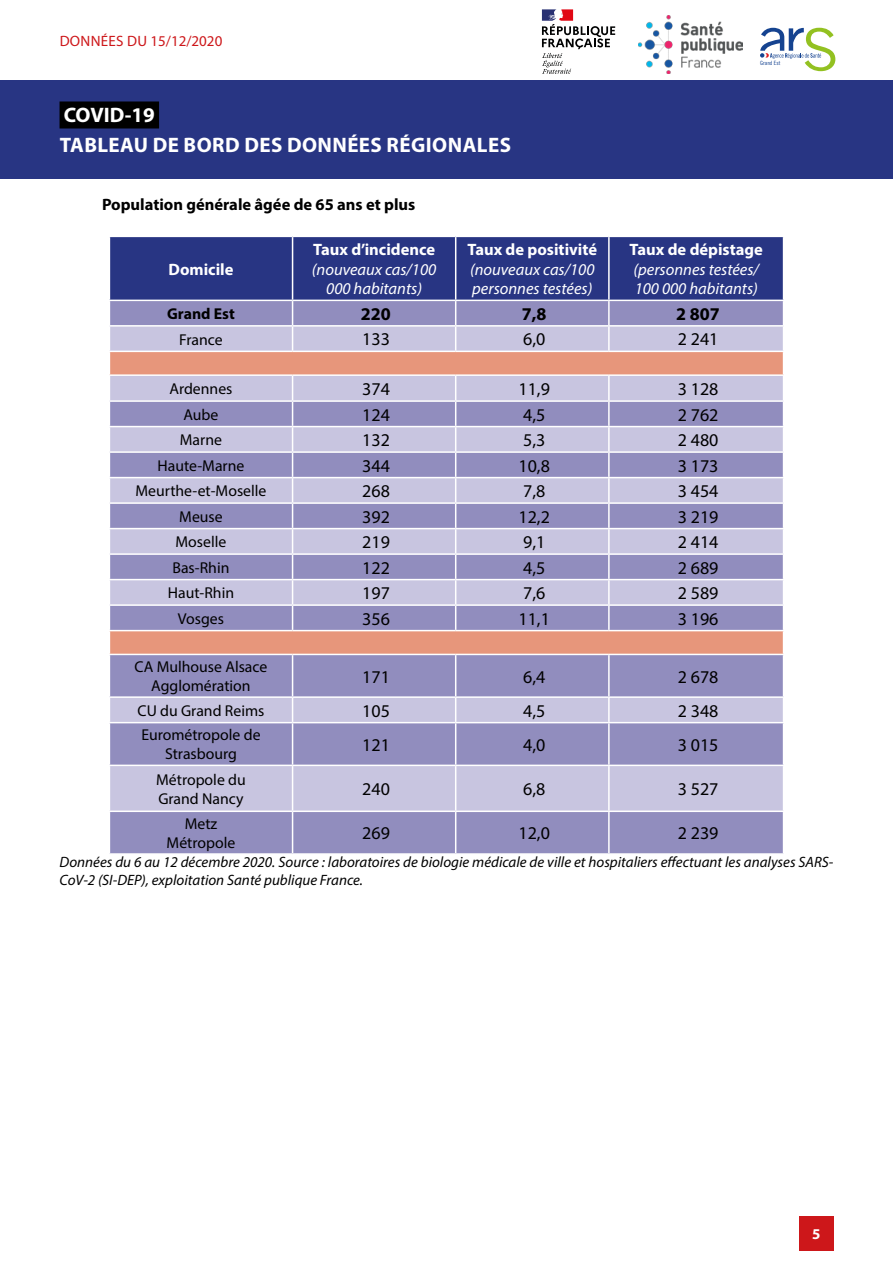
<style>
.page{position:relative;width:893px;height:1263px;background:#fff}
.page>*{position:absolute;margin:0;border:0;box-sizing:border-box;transform-origin:0 0}
.t1{font:700 21px/29.4px "Myriad Pro";letter-spacing:.02em;color:#fff}
.t2{font:18px "Myriad Pro";color:#000}
.t3{font:700 18px "Myriad Pro";color:#000}
.t4{font:italic 16.5px/19.8px "Myriad Pro";color:#fff}
.t5{font:700 16.5px "Myriad Pro";color:#fff}
.t6{font:700 16.5px "Myriad Pro";color:#000}
.t7{font:15.75px/18.9px "Myriad Pro";color:#000;text-align:center}
.t8{font:700 15.75px "Myriad Pro";color:#000}
.t9{font:italic 15px/18px "Myriad Pro";color:#000}
.t10{font:15px "Myriad Pro";letter-spacing:.02em;color:#cd171a}
.t11{font:700 15px "Myriad Pro";color:#fff}
.t12{font:5.85px "Trade Gothic LT Std Cn 18";color:#154390}
</style>
<div class="page">
<div style="left:0;top:80px;width:893px;height:99px;background:#283583"></div>
<div style="left:60px;top:101px;width:99px;height:27px;background:#000"></div>
<div style="left:799px;top:1216px;width:34px;height:34px;background:#cd171a"></div>
<img style="left:638px;top:15px;width:104px;height:59px">
<svg style="left:760px;top:28px;width:75px;height:43px"></svg>
<svg style="left:542px;top:9px;width:73px;height:65px"></svg>
<div style="left:110px;top:812px;width:673px;height:41px;background:#918dbe"></div>
<svg style="left:110px;top:655px;width:673px;height:155px;background:#aaa7cd"></svg>
<svg style="left:109px;top:236px;width:675px;height:418px;background:#a49bbd"></svg>
<hr style="left:293px;top:630px;width:163px;height:1px;background:#fff">
<hr style="left:456px;top:630px;width:153px;height:1px;background:#fff">
<hr style="left:609px;top:630px;width:175px;height:1px;background:#fff">
<hr style="left:292px;top:655px;width:1px;height:41px;background:#fff">
<hr style="left:455px;top:655px;width:1px;height:41px;background:#fff">
<hr style="left:608px;top:655px;width:2px;height:41px;background:#fff">
<hr style="left:109px;top:696px;width:184px;height:2px;background:#fff">
<hr style="left:293px;top:696px;width:163px;height:2px;background:#fff">
<svg style="left:292px;top:698px;width:1px;height:24px"></svg>
<hr style="left:456px;top:696px;width:153px;height:2px;background:#fff">
<svg style="left:455px;top:698px;width:1px;height:24px"></svg>
<hr style="left:609px;top:696px;width:175px;height:2px;background:#fff">
<hr style="left:608px;top:698px;width:2px;height:24px;background:#fff">
<hr style="left:109px;top:722px;width:184px;height:1px;background:#fff">
<hr style="left:293px;top:722px;width:163px;height:1px;background:#fff">
<hr style="left:292px;top:723px;width:1px;height:42px;background:#fff">
<hr style="left:456px;top:722px;width:153px;height:1px;background:#fff">
<hr style="left:455px;top:723px;width:1px;height:42px;background:#fff">
<hr style="left:609px;top:722px;width:175px;height:1px;background:#fff">
<hr style="left:608px;top:723px;width:2px;height:42px;background:#fff">
<hr style="left:109px;top:765px;width:184px;height:1px;background:#fff">
<hr style="left:293px;top:765px;width:163px;height:1px;background:#fff">
<hr style="left:292px;top:766px;width:1px;height:44px;background:#fff">
<hr style="left:456px;top:765px;width:153px;height:1px;background:#fff">
<hr style="left:455px;top:766px;width:1px;height:44px;background:#fff">
<hr style="left:609px;top:765px;width:175px;height:1px;background:#fff">
<hr style="left:608px;top:766px;width:2px;height:44px;background:#fff">
<hr style="left:292px;top:812px;width:1px;height:41px;background:#fff">
<hr style="left:455px;top:812px;width:1px;height:41px;background:#fff">
<hr style="left:608px;top:812px;width:2px;height:41px;background:#fff">
<p class="t10" style="left:60px;top:31px;width:164px">DONNÉES DU 15/12/2020</p>
<h1 class="t1" style="left:60px;top:100px;width:453px">COVID-19<br>TABLEAU DE BORD DES DONNÉES RÉGIONALES</h1>
<p class="t6" style="left:102px;top:194px;width:315px">Population générale âgée de 65 ans et plus</p>
<p class="t5" style="left:169px;top:258px;width:66px">Domicile</p>
<p class="t5" style="left:313px;top:238px;width:123px">Taux d’incidence</p>
<p class="t4" style="left:312px;top:259px;width:126px;text-align:center">(nouveaux cas/100<br>000 habitants)</p>
<p class="t5" style="left:467px;top:238px;width:131px">Taux de positivité</p>
<p class="t4" style="left:470px;top:259px;width:126px">(nouveaux cas/100 personnes testées)</p>
<p class="t12" style="left:760px;top:59px;width:22px">Grand Est</p>
<p class="t5" style="left:630px;top:238px;width:135px">Taux de dépistage</p>
<p class="t4" style="left:633px;top:259px;width:127px">(personnes testées/<br>100 000 habitants)</p>
<p class="t8" style="left:167px;top:303px;width:69px">Grand Est</p>
<p class="t3" style="left:361px;top:302px;width:31px">220</p>
<p class="t3" style="left:522px;top:302px;width:26px">7,8</p>
<p class="t3" style="left:676px;top:302px;width:45px">2 807</p>
<p class="t7" style="left:179px;top:329px;width:45px">France</p>
<p class="t2" style="left:362px;top:328px;width:29px">133</p>
<p class="t2" style="left:523px;top:328px;width:24px">6,0</p>
<p class="t2" style="left:678px;top:328px;width:42px">2 241</p>
<p class="t7" style="left:169px;top:379px;width:64px">Ardennes</p>
<p class="t2" style="left:362px;top:378px;width:29px">374</p>
<p class="t2" style="left:518px;top:378px;width:33px">11,9</p>
<p class="t2" style="left:678px;top:378px;width:42px">3 128</p>
<p class="t7" style="left:183px;top:405px;width:36px">Aube</p>
<p class="t2" style="left:362px;top:403px;width:29px">124</p>
<p class="t2" style="left:523px;top:403px;width:24px">4,5</p>
<p class="t2" style="left:678px;top:403px;width:42px">2 762</p>
<p class="t7" style="left:180px;top:430px;width:44px">Marne</p>
<p class="t2" style="left:362px;top:429px;width:29px">132</p>
<p class="t2" style="left:523px;top:429px;width:24px">5,3</p>
<p class="t2" style="left:678px;top:429px;width:42px">2 480</p>
<p class="t7" style="left:157px;top:456px;width:89px">Haute-Marne</p>
<p class="t2" style="left:362px;top:454px;width:29px">344</p>
<p class="t2" style="left:518px;top:454px;width:33px">10,8</p>
<p class="t2" style="left:678px;top:454px;width:42px">3 173</p>
<p class="t7" style="left:135px;top:481px;width:132px">Meurthe-et-Moselle</p>
<p class="t2" style="left:362px;top:480px;width:29px">268</p>
<p class="t2" style="left:523px;top:480px;width:24px">7,8</p>
<p class="t2" style="left:678px;top:480px;width:42px">3 454</p>
<p class="t7" style="left:179px;top:507px;width:45px">Meuse</p>
<p class="t2" style="left:362px;top:505px;width:29px">392</p>
<p class="t2" style="left:518px;top:505px;width:33px">12,2</p>
<p class="t2" style="left:678px;top:505px;width:42px">3 219</p>
<p class="t7" style="left:176px;top:532px;width:52px">Moselle</p>
<p class="t2" style="left:362px;top:531px;width:29px">219</p>
<p class="t2" style="left:523px;top:531px;width:24px">9,1</p>
<p class="t2" style="left:678px;top:531px;width:42px">2 414</p>
<p class="t7" style="left:172px;top:558px;width:58px">Bas-Rhin</p>
<p class="t2" style="left:362px;top:556px;width:29px">122</p>
<p class="t2" style="left:523px;top:556px;width:24px">4,5</p>
<p class="t2" style="left:678px;top:556px;width:42px">2 689</p>
<p class="t7" style="left:168px;top:583px;width:68px">Haut-Rhin</p>
<p class="t2" style="left:362px;top:582px;width:29px">197</p>
<p class="t2" style="left:523px;top:582px;width:24px">7,6</p>
<p class="t2" style="left:678px;top:582px;width:42px">2 589</p>
<p class="t7" style="left:178px;top:609px;width:48px">Vosges</p>
<p class="t2" style="left:362px;top:607px;width:29px">356</p>
<p class="t2" style="left:518px;top:607px;width:33px">11,1</p>
<p class="t2" style="left:678px;top:607px;width:42px">3 196</p>
<p class="t7" style="left:135px;top:657px;width:134px">CA Mulhouse Alsace<br>Agglomération</p>
<p class="t2" style="left:362px;top:665px;width:29px">171</p>
<p class="t2" style="left:523px;top:665px;width:24px">6,4</p>
<p class="t2" style="left:678px;top:665px;width:42px">2 678</p>
<p class="t7" style="left:138px;top:701px;width:128px">CU du Grand Reims</p>
<p class="t2" style="left:362px;top:699px;width:29px">105</p>
<p class="t2" style="left:523px;top:699px;width:24px">4,5</p>
<p class="t2" style="left:678px;top:699px;width:42px">2 348</p>
<p class="t7" style="left:141px;top:725px;width:121px">Eurométropole de<br>Strasbourg</p>
<p class="t2" style="left:362px;top:734px;width:29px">121</p>
<p class="t2" style="left:523px;top:734px;width:24px">4,0</p>
<p class="t2" style="left:678px;top:734px;width:42px">3 015</p>
<p class="t7" style="left:156px;top:770px;width:91px;text-align:left">Métropole du<br>Grand Nancy</p>
<p class="t2" style="left:362px;top:778px;width:29px">240</p>
<p class="t2" style="left:523px;top:778px;width:24px">6,8</p>
<p class="t2" style="left:678px;top:778px;width:42px">3 527</p>
<p class="t7" style="left:167px;top:814px;width:70px">Metz<br>Métropole</p>
<p class="t2" style="left:362px;top:822px;width:29px">269</p>
<p class="t2" style="left:518px;top:822px;width:33px">12,0</p>
<p class="t2" style="left:678px;top:822px;width:42px">2 239</p>
<p class="t9" style="left:60px;top:852px;width:775px">Données du 6 au 12 décembre 2020. Source : laboratoires de biologie médicale de ville et hospitaliers effectuant les analyses SARS-<br>CoV-2 (SI-DEP), exploitation Santé publique France.</p>
<p class="t11" style="left:812px;top:1224px;width:10px">5</p>
</div>
